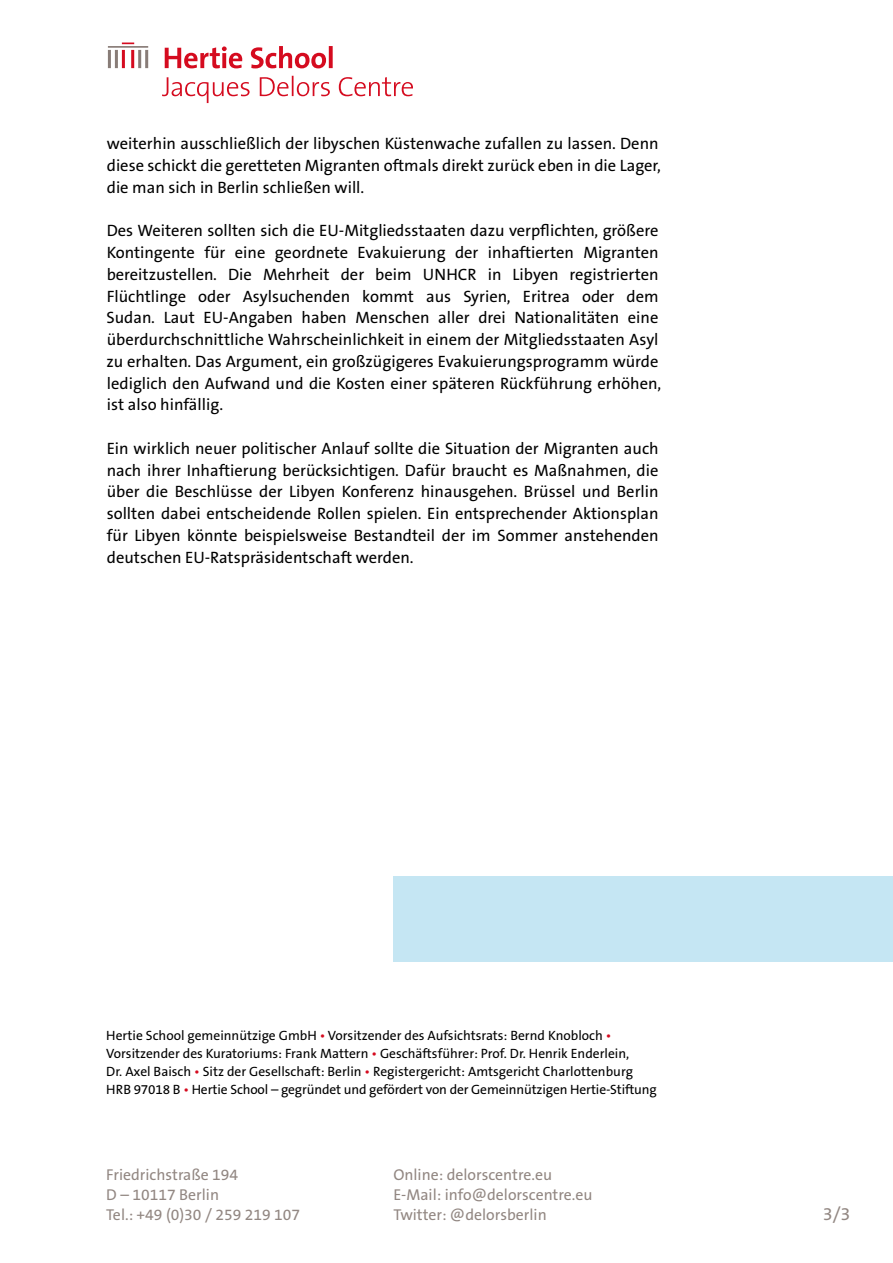
<style>
.page{position:relative;width:893px;height:1263px;background:#fff}
.page>*{position:absolute;margin:0;border:0;box-sizing:border-box;transform-origin:0 0}
.t1{font:18px "The Sans B W5 Plain";color:#928782}
.t2{font:16.5px/21.8px "The Sans B W5 Plain";color:#000}
.t3{font:15.75px/20.2px "The Sans B W5 Plain";color:#928782}
.t4{font:13.5px/18px "The Sans B W5 Plain";color:#000}
.s1{color:#d50b1f}
</style>
<div class="page">
<hr style="left:115px;top:50px;width:3px;height:18px;background:#887c77">
<hr style="left:108px;top:50px;width:3px;height:18px;background:#887c77">
<hr style="left:108px;top:46px;width:40px;height:2px;background:#887c77">
<svg style="left:122px;top:43px;width:291px;height:60px"></svg>
<div style="left:393px;top:876px;width:500px;height:85px;background:#c5e6f3"></div>
<p class="t2" style="left:107px;top:133px;width:556px">weiterhin ausschließlich der libyschen Küstenwache zufallen zu lassen. Denn diese schickt die geretteten Migranten oftmals direkt zurück eben in die Lager, die man sich in Berlin schließen will.</p>
<p class="t2" style="left:106px;top:220px;width:556px">Des Weiteren sollten sich die EU-Mitgliedsstaaten dazu verpflichten, größere Kontingente für eine geordnete Evakuierung der inhaftierten Migranten bereitzustellen. Die Mehrheit der beim UNHCR in Libyen registrierten Flüchtlinge oder Asylsuchenden kommt aus Syrien, Eritrea oder dem Sudan. Laut EU-Angaben haben Menschen aller drei Nationalitäten eine überdurchschnittliche Wahrscheinlichkeit in einem der Mitgliedsstaaten Asyl zu erhalten. Das Argument, ein großzügigeres Evakuierungsprogramm würde lediglich den Aufwand und die Kosten einer späteren Rückführung erhöhen, ist also hinfällig.</p>
<p class="t2" style="left:107px;top:437px;width:553px;text-align:justify">Ein wirklich neuer politischer Anlauf sollte die Situation der Migranten auch nach ihrer Inhaftierung berücksichtigen. Dafür braucht es Maßnahmen, die über die Beschlüsse der Libyen Konferenz hinausgehen. Brüssel und Berlin sollten dabei entscheidende Rollen spielen. Ein entsprechender Aktionsplan für Libyen könnte beispielsweise Bestandteil der im Sommer anstehenden deutschen EU-Ratspräsidentschaft werden.</p>
<p class="t4" style="left:106px;top:1026px;width:552px">Hertie School gemeinnützige GmbH <span class="s1">•</span> Vorsitzender des Aufsichtsrats: Bernd Knobloch <span class="s1">• </span>Vorsitzender des Kuratoriums: Frank Mattern <span class="s1">•</span> Geschäftsführer: Prof. Dr. Henrik Enderlein,<br>Dr. Axel Baisch <span class="s1">•</span> Sitz der Gesellschaft: Berlin <span class="s1">•</span> Registergericht: Amtsgericht Charlottenburg HRB 97018 B <span class="s1">•</span> Hertie School – gegründet und gefördert von der Gemeinnützigen Hertie-Stiftung</p>
<p class="t3" style="left:106px;top:1164px;width:195px">Friedrichstraße 194<br>D – 10117 Berlin<br>Tel.: +49 (0)30 / 259 219 107</p>
<p class="t3" style="left:393px;top:1164px;width:201px">Online: delorscentre.eu<br>E-Mail: info@delorscentre.eu<br>Twitter: @delorsberlin</p>
<p class="t1" style="left:823px;top:1203px;width:29px">3/3</p>
</div>
